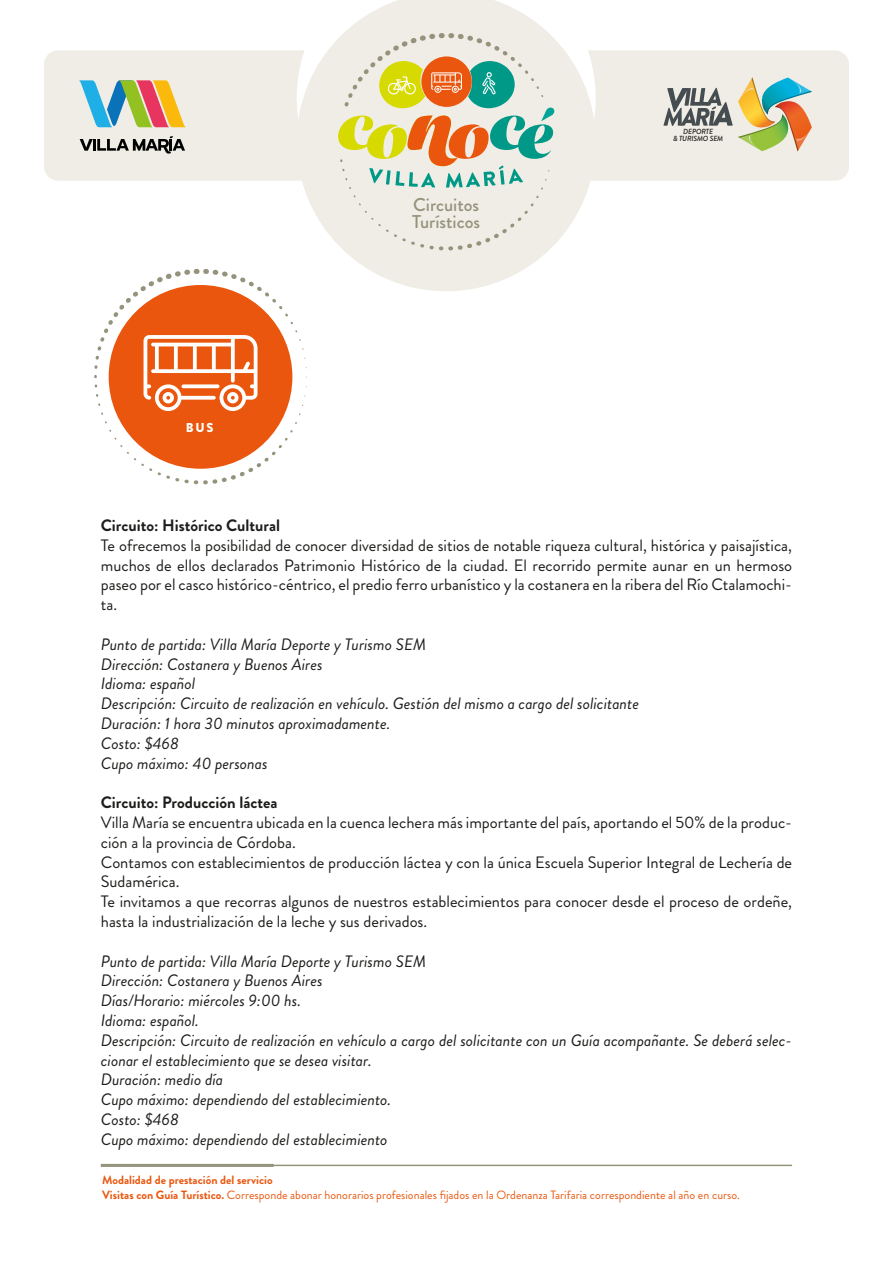
<style>
.page{position:relative;width:893px;height:1263px;background:#fff}
.page>*{position:absolute;margin:0;border:0;box-sizing:border-box;transform-origin:0 0}
.t1{font:500 18.45px/17.2px "Brandon Grotesque";color:#96937d}
.t2{font:16.5px/19.8px "Brandon Grotesque";color:#1d1d1b;text-align:justify}
.t3{font:italic 16.5px/19.8px "Brandon Grotesque";color:#1d1d1b}
.t4{font:700 16.5px "Brandon Grotesque";color:#1d1d1b}
.t5{font:900 12.9px "Brandon Grotesque";color:#fff}
.t6{font:12px/14.4px "Brandon Grotesque";color:#ea560d}
.t7{font:italic 500 7.35px/7.2px "Brandon Grotesque";letter-spacing:-.02em;color:#1d1d1b;text-align:center}
.s1{font-weight:700}
</style>
<div class="page">
<div style="left:44px;top:50px;width:805px;height:131px;background:#efede5;border-radius:14px"></div>
<svg style="left:297px;top:0;width:299px;height:291px;fill:#efede5"></svg>
<svg style="left:338px;top:33px;width:216px;height:217px"></svg>
<svg style="left:663px;top:77px;width:149px;height:74px"></svg>
<div style="left:109px;top:285px;width:183px;height:184px;background:#ea560d;border-radius:50%"></div>
<svg style="left:158px;top:430px;width:135px;height:54px"></svg>
<svg style="left:114px;top:438px;width:38px;height:33px"></svg>
<svg style="left:94px;top:269px;width:213px;height:146px"></svg>
<svg style="left:182px;top:384px;width:38px;height:4px"></svg>
<hr style="left:101px;top:1165px;width:691px;height:1px;background:#96937d">
<hr style="left:101px;top:1164px;width:173px;height:3px;background:#96937d">
<svg style="left:79px;top:80px;width:107px;height:47px"></svg>
<svg style="left:80px;top:136px;width:105px;height:18px"></svg>
<p class="t5" style="left:186px;top:418px;width:29px">BUS</p>
<p class="t1" style="left:412px;top:196px;width:70px">Circuitos<br>Turísticos</p>
<p class="t7" style="left:673px;top:128px;width:52px">DEPORTE<br>&amp; TURISMO SEM</p>
<p class="t4" style="left:101px;top:514px;width:181px">Circuito: Histórico Cultural</p>
<p class="t2" style="left:101px;top:535px;width:693px">Te ofrecemos la posibilidad de conocer diversidad de sitios de notable riqueza cultural, histórica y paisajística, muchos de ellos declarados Patrimonio Histórico de la ciudad. El recorrido permite aunar en un hermoso paseo por el casco histórico-céntrico, el predio ferro urbanístico y la costanera en la ribera del Río Ctalamochi&shy;ta.</p>
<p class="t3" style="left:101px;top:634px;width:540px">Punto de partida: Villa María Deporte y Turismo SEM<br>Dirección: Costanera y Buenos Aires<br>Idioma: español<br>Descripción: Circuito de realización en vehículo. Gestión del mismo a cargo del solicitante Duración: 1 hora 30 minutos aproximadamente.<br>Costo: $468<br>Cupo máximo: 40 personas</p>
<p class="t4" style="left:101px;top:791px;width:178px">Circuito: Producción láctea</p>
<p class="t2" style="left:101px;top:813px;width:693px;text-align:left">Villa María se encuentra ubicada en la cuenca lechera más importante del país, aportando el 50% de la produc&shy;ción a la provincia de Córdoba.<br>Contamos con establecimientos de producción láctea y con la única Escuela Superior Integral de Lechería de Sudamérica.<br>Te invitamos a que recorras algunos de nuestros establecimientos para conocer desde el proceso de ordeñe, hasta la industrialización de la leche y sus derivados.</p>
<p class="t3" style="left:101px;top:951px;width:693px">Punto de partida: Villa María Deporte y Turismo SEM<br>Dirección: Costanera y Buenos Aires<br>Días/Horario: miércoles 9:00 hs.<br>Idioma: español.<br>Descripción: Circuito de realización en vehículo a cargo del solicitante con un Guía acompañante. Se deberá selec&shy;cionar el establecimiento que se desea visitar.<br>Duración: medio día<br>Cupo máximo: dependiendo del establecimiento.<br>Costo: $468<br>Cupo máximo: dependiendo del establecimiento</p>
<p class="t6" style="left:102px;top:1173px;width:639px"><span class="s1">Modalidad de prestación del servicio<br>Visitas con Guía Turístico.</span> Corresponde abonar honorarios profesionales fijados en la Ordenanza Tarifaria correspondiente al año en curso.</p>
</div>
